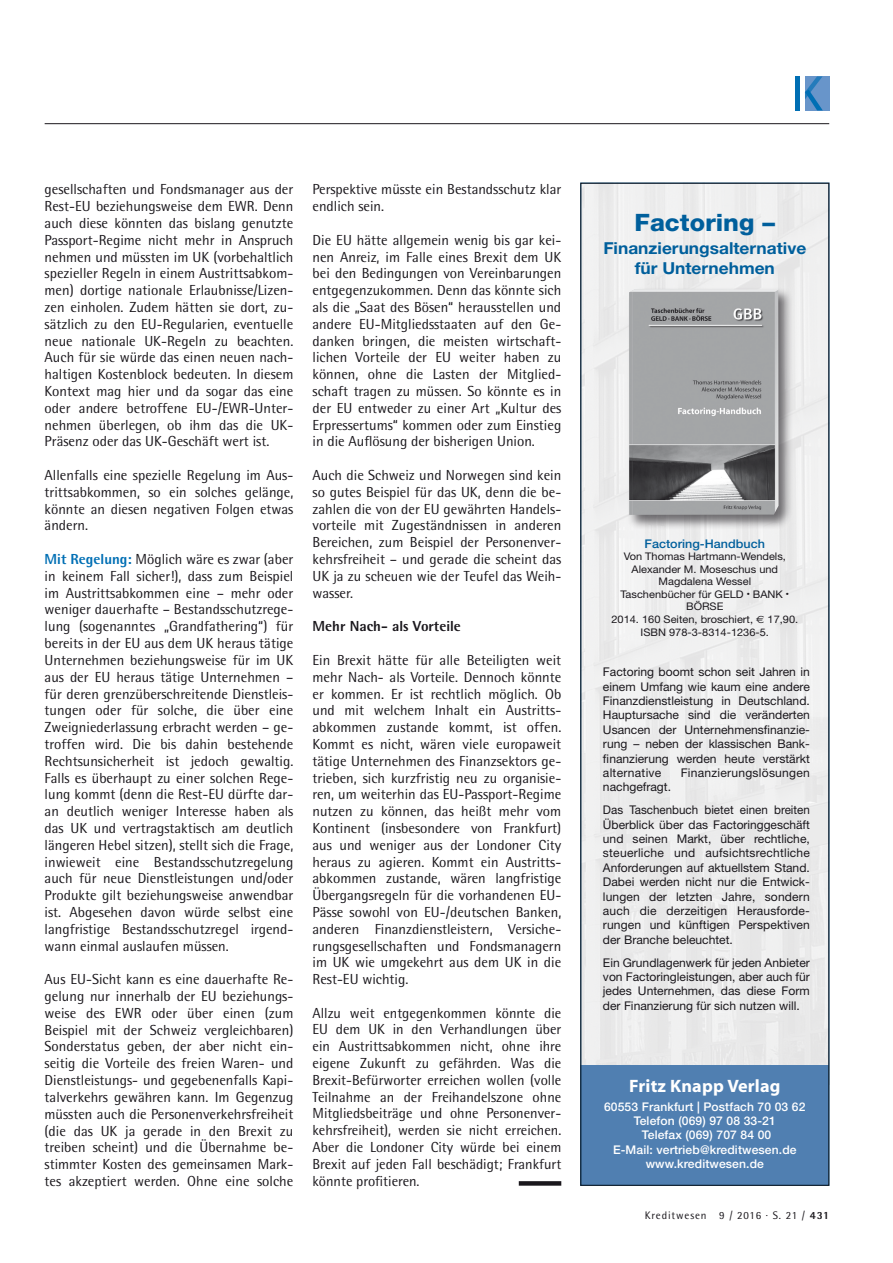
<style>
.page{position:relative;width:893px;height:1263px;background:#fff}
.page>*{position:absolute;margin:0;border:0;box-sizing:border-box;transform-origin:0 0}
.t1{font:800 24px "Helvetica Neue";color:#005f9c;scale:1.05 1}
.t2{font:700 18px "Myriad";letter-spacing:.01em;color:#fff}
.t3{font:700 16.5px/19.8px "Helvetica Neue";color:#005f9c;text-align:center;scale:1.05 1}
.t4{font:14.55px/16.8px "Rotis Semi Sans";color:#1a171c;text-align:justify}
.t5{font:800 14.55px "Rotis Semi Sans";color:#1a171c}
.t6{font:12px/14.4px "Helvetica Neue";color:#1a171c;text-align:justify}
.t7{font:500 12px/14.4px "Helvetica Neue";letter-spacing:.01em;color:#fff;text-align:center}
.t8{font:12px "Helvetica Neue";letter-spacing:.02em;color:#1a171c}
.t9{font:500 12px "Helvetica Neue";color:#005f9c;scale:1.05 1}
.t10{font:10.95px "Rotis Semi Sans";letter-spacing:.08em;color:#1a171c}
.t11{font:10.5px/12.6px "Helvetica Neue";color:#1a171c;text-align:center;scale:1.05 1}
.s1{font-weight:800;color:#006fb4}
.s2{font-size:6px}
.s3{font-family:"Euro Sans"}
.s4{font-weight:800}
</style>
<div class="page">
<hr style="left:45px;top:123px;width:784px;height:1px;background:#1a171c">
<div style="left:805px;top:76px;width:24px;height:34px;background:#6895ca"></div>
<div style="left:795px;top:76px;width:5px;height:34px;background:#006fb4"></div>
<svg style="left:805px;top:76px;width:18px;height:34px"></svg>
<div style="left:519px;top:1181px;width:42px;height:5px;background:#1a171c"></div>
<div style="left:582px;top:185px;width:245px;height:880px;background:#ededed"></div>
<div style="left:627px;top:287px;width:166px;height:242px;background:#1a171c;opacity:.6"></div>
<img style="left:629px;top:289px;width:149px;height:226px">
<div style="left:580px;top:1065px;width:249px;height:121px;background:#507fb1"></div>
<p class="t4" style="left:45px;top:181px;width:250px">gesellschaften und Fondsmanager aus der Rest-EU beziehungsweise dem EWR. Denn auch diese könnten das bislang genutzte Passport-Regime nicht mehr in Anspruch nehmen und müssten im UK (vorbehaltlich spezieller Regeln in einem Austrittsabkom&shy;men) dortige nationale Erlaubnisse/Lizen&shy;zen einholen. Zudem hätten sie dort, zu&shy;sätzlich zu den EU-Regularien, eventuelle neue nationale UK-Regeln zu beachten.<br>Auch für sie würde das einen neuen nach&shy;haltigen Kostenblock bedeuten. In diesem Kontext mag hier und da sogar das eine oder andere betroffene EU-/EWR-Unter&shy;nehmen überlegen, ob ihm das die UK-Präsenz oder das UK-Geschäft wert ist.</p>
<p class="t4" style="left:45px;top:467px;width:250px">Allenfalls eine spezielle Regelung im Aus&shy;trittsabkommen, so ein solches gelänge, könnte an diesen negativen Folgen etwas ändern.</p>
<p class="t4" style="left:45px;top:551px;width:250px"><span class="s1">Mit Regelung:</span> Möglich wäre es zwar (aber in keinem Fall sicher!), dass zum Beispiel im Austrittsabkommen eine – mehr oder weniger dauerhafte – Bestandsschutzrege&shy;lung (sogenanntes „Grandfathering“) für bereits in der EU aus dem UK heraus tätige Unternehmen beziehungsweise für im UK aus der EU heraus tätige Unternehmen – für deren grenzüberschreitende Dienstleis&shy;tungen oder für solche, die über eine Zweigniederlassung erbracht werden – ge&shy;troffen wird. Die bis dahin bestehende Rechtsunsicherheit ist jedoch gewaltig.<br>Falls es überhaupt zu einer solchen Rege&shy;lung kommt (denn die Rest-EU dürfte dar&shy;an deutlich weniger Interesse haben als das UK und vertragstaktisch am deutlich längeren Hebel sitzen), stellt sich die Frage, inwieweit eine Bestandsschutzregelung auch für neue Dienstleistungen und/oder Produkte gilt beziehungsweise anwendbar ist. Abgesehen davon würde selbst eine langfristige Bestandsschutzregel irgend&shy;wann einmal auslaufen müssen.</p>
<p class="t4" style="left:45px;top:971px;width:250px">Aus EU-Sicht kann es eine dauerhafte Re&shy;gelung nur innerhalb der EU beziehungs&shy;weise des EWR oder über einen (zum Beispiel mit der Schweiz vergleichbaren)<br>Sonderstatus geben, der aber nicht ein&shy;seitig die Vorteile des freien Waren- und Dienstleistungs- und gegebenenfalls Kapi&shy;talverkehrs gewähren kann. Im Gegenzug müssten auch die Personenverkehrsfreiheit (die das UK ja gerade in den Brexit zu treiben scheint) und die Übernahme be&shy;stimmter Kosten des gemeinsamen Mark&shy;tes akzeptiert werden. Ohne eine solche</p>
<p class="t4" style="left:313px;top:181px;width:250px">Perspektive müsste ein Bestandsschutz klar endlich sein.</p>
<p class="t4" style="left:313px;top:231px;width:250px">Die EU hätte allgemein wenig bis gar kei&shy;nen Anreiz, im Falle eines Brexit dem UK bei den Bedingungen von Vereinbarungen entgegenzukommen. Denn das könnte sich als die „Saat des Bösen“ herausstellen und andere EU-Mitgliedsstaaten auf den Ge&shy;danken bringen, die meisten wirtschaft&shy;lichen Vorteile der EU weiter haben zu können, ohne die Lasten der Mitglied&shy;schaft tragen zu müssen. So könnte es in der EU entweder zu einer Art „Kultur des Erpressertums“ kommen oder zum Einstieg in die Auflösung der bisherigen Union.</p>
<p class="t4" style="left:313px;top:467px;width:250px">Auch die Schweiz und Norwegen sind kein so gutes Beispiel für das UK, denn die be&shy;zahlen die von der EU gewährten Handels&shy;vorteile mit Zugeständnissen in anderen Bereichen, zum Beispiel der Personenver&shy;kehrsfreiheit – und gerade die scheint das UK ja zu scheuen wie der Teufel das Weih&shy;wasser.</p>
<p class="t5" style="left:313px;top:617px;width:150px">Mehr Nach- als Vorteile</p>
<p class="t4" style="left:313px;top:651px;width:250px">Ein Brexit hätte für alle Beteiligten weit mehr Nach- als Vorteile. Dennoch könnte er kommen. Er ist rechtlich möglich. Ob und mit welchem Inhalt ein Austritts&shy;abkommen zustande kommt, ist offen.<br>Kommt es nicht, wären viele europaweit tätige Unternehmen des Finanzsektors ge&shy;trieben, sich kurzfristig neu zu organisie&shy;ren, um weiterhin das EU-Passport-Regime nutzen zu können, das heißt mehr vom Kontinent (insbesondere von Frankfurt) aus und weniger aus der Londoner City heraus zu agieren. Kommt ein Austritts&shy;abkommen zustande, wären langfristige Übergangsregeln für die vorhandenen EU-Pässe sowohl von EU-/deutschen Banken, anderen Finanzdienstleistern, Versiche&shy;rungsgesellschaften und Fondsmanagern im UK wie umgekehrt aus dem UK in die Rest-EU wichtig.</p>
<p class="t4" style="left:313px;top:1004px;width:250px">Allzu weit entgegenkommen könnte die EU dem UK in den Verhandlungen über ein Austrittsabkommen nicht, ohne ihre eigene Zukunft zu gefährden. Was die Brexit-Befürworter erreichen wollen (volle Teilnahme an der Freihandelszone ohne Mitgliedsbeiträge und ohne Personenver&shy;kehrsfreiheit), werden sie nicht erreichen.<br>Aber die Londoner City würde bei einem Brexit auf jeden Fall beschädigt; Frankfurt könnte profitieren.</p>
<h1 class="t1" style="left:635px;top:208px;width:135px">Factoring –</h1>
<p class="t3" style="left:603px;top:238px;width:195px">Finanzierungsalternative für Unternehmen</p>
<p class="t9" style="left:645px;top:536px;width:116px">Factoring-Handbuch</p>
<p class="t11" style="left:611px;top:550px;width:179px">Von Thomas Hartmann-Wendels,<br>Alexander M. Moseschus und<br>Magdalena Wessel<br>Taschenbücher für GELD <span class="s2">•</span> BANK <span class="s2">•<br></span>BÖRSE<br>2014. 160 Seiten, broschiert, <span class="s3">E</span> 17,90.<br>ISBN 978-3-8314-1236-5.</p>
<p class="t6" style="left:603px;top:665px;width:208px">Factoring boomt schon seit Jahren in einem Umfang wie kaum eine andere Finanzdienstleistung in Deutschland.<br>Hauptursache sind die veränderten Usancen der Unternehmensfinanzie&shy;rung – neben der klassischen Bank&shy;finanzierung werden heute verstärkt alternative</p>
<p class="t8" style="left:681px;top:765px;width:131px">Finanzierungslösungen</p>
<p class="t6" style="left:603px;top:775px;width:208px;line-height:23px">nachgefragt.<br>Das Taschenbuch bietet einen breiten</p>
<p class="t6" style="left:603px;top:817px;width:208px">Überblick über das Factoringgeschäft und seinen Markt, über rechtliche, steuerliche und aufsichtsrechtliche Anforderungen auf aktuellstem Stand.<br>Dabei werden nicht nur die Entwick&shy;lungen der letzten Jahre, sondern auch die derzeitigen Herausforde&shy;rungen und künftigen Perspektiven der Branche beleuchtet.</p>
<p class="t6" style="left:603px;top:955px;width:208px">Ein Grundlagenwerk für jeden Anbieter von Factoringleistungen, aber auch für jedes Unternehmen, das diese Form der Finanzierung für sich nutzen will.</p>
<p class="t2" style="left:629px;top:1076px;width:153px">Fritz Knapp Verlag</p>
<p class="t7" style="left:604px;top:1099px;width:203px">60553 Frankfurt | Postfach 70 03 62<br>Telefon (069) 97 08 33-21<br>Telefax (069) 707 84 00<br>E-Mail: vertrieb@kreditwesen.de www.kreditwesen.de</p>
<p class="t10" style="left:645px;top:1209px;width:186px">Kreditwesen 9 / 2016 · S. 21 / <span class="s4">431</span></p>
</div>
